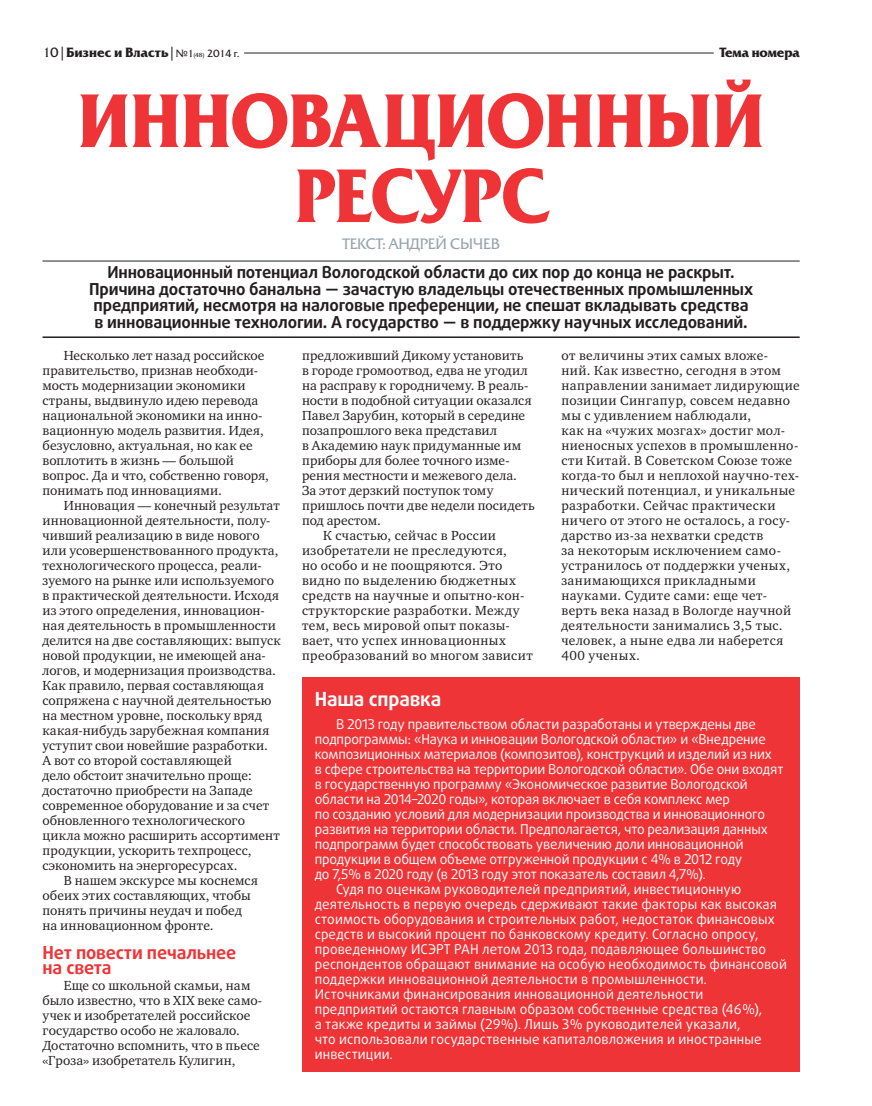
<style>
.page{position:relative;width:872px;height:1106px;background:#fff}
.page>*{position:absolute;margin:0;border:0;box-sizing:border-box;transform-origin:0 0}
.t1{font:700 75px/75px "Friz Quadrata C";letter-spacing:-.015em;color:#ee3436;text-align:center;scale:.95 1}
.t2{font:700 19.5px "Daxline POSLF Cyr";letter-spacing:-.01em;color:#fff}
.t3{font:700 18px/15px "Daxline POSLF Cyr";letter-spacing:-.01em;color:#ee3436}
.t4{font:700 16.5px/16.5px "Daxline POSLF Cyr";letter-spacing:-.01em;color:#231f20;text-align:center}
.t5{font:15px "Friz Quadrata C";letter-spacing:-.01em;color:#97a4ac}
.t6{font:13.5px/15px "Charter C";letter-spacing:.015em;color:#231f20}
.t7{font:13.5px "Daxline POSLF Cyr";letter-spacing:-.005em;color:#fff}
.t8{font:13.5px/15px "Charter C";letter-spacing:.035em;color:#231f20}
.t9{font:700 13.35px "Friz Quadrata C";letter-spacing:.005em;color:#231f20}
.s1{font-weight:400}
.s2{font-weight:400;font-size:10.35px}
.s3{font-weight:400;font-size:5.85px}
</style>
<div class="page">
<hr style="left:244px;top:53px;width:469px;height:1px;background:#231f20">
<hr style="left:43px;top:261px;width:756px;height:1px;background:#231f20">
<hr style="left:43px;top:336px;width:756px;height:2px;background:#231f20">
<div style="left:302px;top:677px;width:497px;height:394px;background:#ee3436"></div>
<p class="t9" style="left:43px;top:45px;width:198px"><span class="s1">10 |</span> Бизнес и Власть <span class="s1">|</span> <span class="s2">№1</span><span class="s3">(48)</span> <span class="s2">2014 г.</span></p>
<p class="t9" style="left:719px;top:45px;width:82px">Тема номера</p>
<h1 class="t1" style="left:77px;top:85px;width:726px">ИННОВАЦИОННЫЙ<br>РЕСУРС</h1>
<p class="t5" style="left:342px;top:235px;width:159px">ТЕКСТ: АНДРЕЙ СЫЧЕВ</p>
<p class="t4" style="left:89px;top:264px;width:665px">Инновационный потенциал Вологодской области до сих пор до конца не раскрыт.<br>Причина достаточно банальна — зачастую владельцы отечественных промышленных предприятий, несмотря на налоговые преференции, не спешат вкладывать средства в инновационные технологии. А государство — в поддержку научных исследований.</p>
<p class="t6" style="left:43px;top:348px;width:228px;text-indent:21px">Несколько лет назад российское правительство, признав необходи‑ мость модернизации экономики страны, выдвинуло идею перевода национальной экономики на инно‑ вационную модель развития. Идея, безусловно, актуальная, но как ее воплотить в жизнь — большой вопрос. Да и что, собственно говоря, понимать под инновациями.</p>
<p class="t6" style="left:64px;top:498px;width:217px">Инновация — конечный результат</p>
<p class="t6" style="left:43px;top:513px;width:229px">инновационной деятельности, полу‑</p>
<p class="t6" style="left:43px;top:528px;width:219px">чивший реализацию в виде нового</p>
<p class="t6" style="left:43px;top:543px;width:237px">или усовершенствованного продукта,</p>
<p class="t6" style="left:43px;top:558px;width:221px">технологического процесса, реали‑</p>
<p class="t6" style="left:43px;top:573px;width:233px">зуемого на рынке или используемого</p>
<p class="t6" style="left:43px;top:588px;width:238px">в практической деятельности. Исходя</p>
<p class="t6" style="left:43px;top:603px;width:224px">из этого определения, инновацион‑</p>
<p class="t6" style="left:43px;top:618px;width:235px">ная деятельность в промышленности</p>
<p class="t6" style="left:43px;top:633px;width:240px">делится на две составляющих: выпуск</p>
<p class="t6" style="left:43px;top:648px;width:225px">новой продукции, не имеющей ана‑</p>
<p class="t6" style="left:43px;top:663px;width:235px">логов, и модернизация производства.</p>
<p class="t6" style="left:43px;top:678px;width:223px">Как правило, первая составляющая</p>
<p class="t6" style="left:43px;top:693px;width:230px">сопряжена с научной деятельностью</p>
<p class="t6" style="left:43px;top:708px;width:221px">на местном уровне, поскольку вряд</p>
<p class="t6" style="left:43px;top:723px;width:228px">какая‑нибудь зарубежная компания</p>
<p class="t6" style="left:43px;top:738px;width:227px">уступит свои новейшие разработки.</p>
<p class="t6" style="left:43px;top:753px;width:191px">А вот со второй составляющей</p>
<p class="t6" style="left:43px;top:768px;width:211px">дело обстоит значительно проще:</p>
<p class="t6" style="left:43px;top:783px;width:212px">достаточно приобрести на Западе</p>
<p class="t6" style="left:43px;top:798px;width:228px">современное оборудование и за счет</p>
<p class="t6" style="left:43px;top:813px;width:204px">обновленного технологического</p>
<p class="t6" style="left:43px;top:828px;width:239px">цикла можно расширить ассортимент</p>
<p class="t6" style="left:43px;top:843px;width:210px">продукции, ускорить техпроцесс,</p>
<p class="t6" style="left:43px;top:858px;width:196px">сэкономить на энергоресурсах.</p>
<p class="t6" style="left:64px;top:873px;width:196px">В нашем экскурсе мы коснемся</p>
<p class="t6" style="left:43px;top:888px;width:210px">обеих этих составляющих, чтобы</p>
<p class="t6" style="left:43px;top:903px;width:201px">понять причины неудач и побед</p>
<p class="t6" style="left:43px;top:918px;width:173px">на инновационном фронте.</p>
<h3 class="t3" style="left:43px;top:945px;width:195px">Нет повести печальнее на света</h3>
<p class="t6" style="left:43px;top:978px;width:221px;text-indent:21px">Еще со школьной скамьи, нам было известно, что в XIX веке само‑ учек и изобретателей российское государство особо не жаловало.<br>Достаточно вспомнить, что в пьесе «Гроза» изобретатель Кулигин,</p>
<p class="t6" style="left:302px;top:348px;width:223px">предложивший Дикому установить</p>
<p class="t6" style="left:302px;top:363px;width:227px">в городе громоотвод, едва не угодил</p>
<p class="t6" style="left:302px;top:378px;width:228px">на расправу к городничему. В реаль‑</p>
<p class="t6" style="left:302px;top:393px;width:231px">ности в подобной ситуации оказался</p>
<p class="t6" style="left:302px;top:408px;width:225px">Павел Зарубин, который в середине</p>
<p class="t6" style="left:302px;top:423px;width:197px">позапрошлого века представил</p>
<p class="t6" style="left:302px;top:438px;width:221px">в Академию наук придуманные им</p>
<p class="t6" style="left:302px;top:453px;width:209px">приборы для более точного изме‑</p>
<p class="t6" style="left:302px;top:468px;width:216px">рения местности и межевого дела.</p>
<p class="t6" style="left:302px;top:483px;width:193px">За этот дерзкий поступок тому</p>
<p class="t6" style="left:302px;top:498px;width:234px">пришлось почти две недели посидеть</p>
<p class="t6" style="left:302px;top:513px;width:80px">под арестом.</p>
<p class="t6" style="left:323px;top:528px;width:174px">К счастью, сейчас в России</p>
<p class="t8" style="left:302px;top:543px;width:206px">изобретатели не преследуются,</p>
<p class="t6" style="left:302px;top:558px;width:202px">но особо и не поощряются. Это</p>
<p class="t8" style="left:302px;top:573px;width:215px">видно по выделению бюджетных</p>
<p class="t6" style="left:302px;top:588px;width:224px">средств на научные и опытно-кон‑</p>
<p class="t8" style="left:302px;top:603px;width:219px">структорские разработки. Между</p>
<p class="t6" style="left:302px;top:618px;width:209px">тем, весь мировой опыт показы‑</p>
<p class="t8" style="left:302px;top:633px;width:205px">вает, что успех инновационных</p>
<p class="t6" style="left:302px;top:648px;width:232px">преобразований во многом зависит</p>
<p class="t8" style="left:561px;top:348px;width:240px">от величины этих самых вложе‑ ний. Как известно, сегодня в этом направлении занимает лидирующие позиции Сингапур, совсем недавно мы с удивлением наблюдали,<br>как на «чужих мозгах» достиг мол‑ ниеносных успехов в промышленно‑ сти Китай. В Советском Союзе тоже когда‑то был и неплохой научно-тех‑ нический потенциал, и уникальные разработки. Сейчас практически ничего от этого не осталось, а госу‑ дарство из‑за нехватки средств<br>за некоторым исключением само‑ устранилось от поддержки ученых, занимающихся прикладными науками. Судите сами: еще чет‑ верть века назад в Вологде научной деятельности занимались 3,5 тыс. человек, а ныне едва ли наберется<br>400 ученых.</p>
<h2 class="t2" style="left:315px;top:687px;width:128px">Наша справка</h2>
<p class="t7" style="left:336px;top:716px;width:421px">В 2013 году правительством области разработаны и утверждены две</p>
<p class="t7" style="left:315px;top:731px;width:452px">подпрограммы: «Наука и инновации Вологодской области» и «Внедрение</p>
<p class="t7" style="left:315px;top:746px;width:459px">композиционных материалов (композитов), конструкций и изделий из них</p>
<p class="t7" style="left:315px;top:761px;width:470px">в сфере строительства на территории Вологодской области». Обе они входят</p>
<p class="t7" style="left:315px;top:776px;width:434px">в государственную программу «Экономическое развитие Вологодской</p>
<p class="t7" style="left:315px;top:791px;width:417px">области на 2014–2020 годы», которая включает в себя комплекс мер</p>
<p class="t7" style="left:315px;top:806px;width:452px">по созданию условий для модернизации производства и инновационного</p>
<p class="t7" style="left:315px;top:821px;width:454px">развития на территории области. Предполагается, что реализация данных</p>
<p class="t7" style="left:315px;top:836px;width:430px">подпрограмм будет способствовать увеличению доли инновационной</p>
<p class="t7" style="left:315px;top:851px;width:429px">продукции в общем объеме отгруженной продукции с 4% в 2012 году</p>
<p class="t7" style="left:315px;top:866px;width:393px">до 7,5% в 2020 году (в 2013 году этот показатель составил 4,7%).</p>
<p class="t7" style="left:336px;top:881px;width:407px">Судя по оценкам руководителей предприятий, инвестиционную</p>
<p class="t7" style="left:315px;top:896px;width:464px">деятельность в первую очередь сдерживают такие факторы как высокая</p>
<p class="t7" style="left:315px;top:911px;width:461px">стоимость оборудования и строительных работ, недостаток финансовых</p>
<p class="t7" style="left:315px;top:926px;width:445px">средств и высокий процент по банковскому кредиту. Согласно опросу,</p>
<p class="t7" style="left:315px;top:941px;width:453px">проведенному ИСЭРТ РАН летом 2013 года, подавляющее большинство</p>
<p class="t7" style="left:315px;top:956px;width:473px">респондентов обращают внимание на особую необходимость финансовой</p>
<p class="t7" style="left:315px;top:971px;width:394px">поддержки инновационной деятельности в промышленности.</p>
<p class="t7" style="left:315px;top:986px;width:390px">Источниками финансирования инновационной деятельности</p>
<p class="t7" style="left:315px;top:1001px;width:449px">предприятий остаются главным образом собственные средства (46%),</p>
<p class="t7" style="left:315px;top:1016px;width:427px">а также кредиты и займы (29%). Лишь 3% руководителей указали,</p>
<p class="t7" style="left:315px;top:1031px;width:448px">что использовали государственные капиталовложения и иностранные</p>
<p class="t7" style="left:315px;top:1046px;width:80px">инвестиции.</p>
</div>
